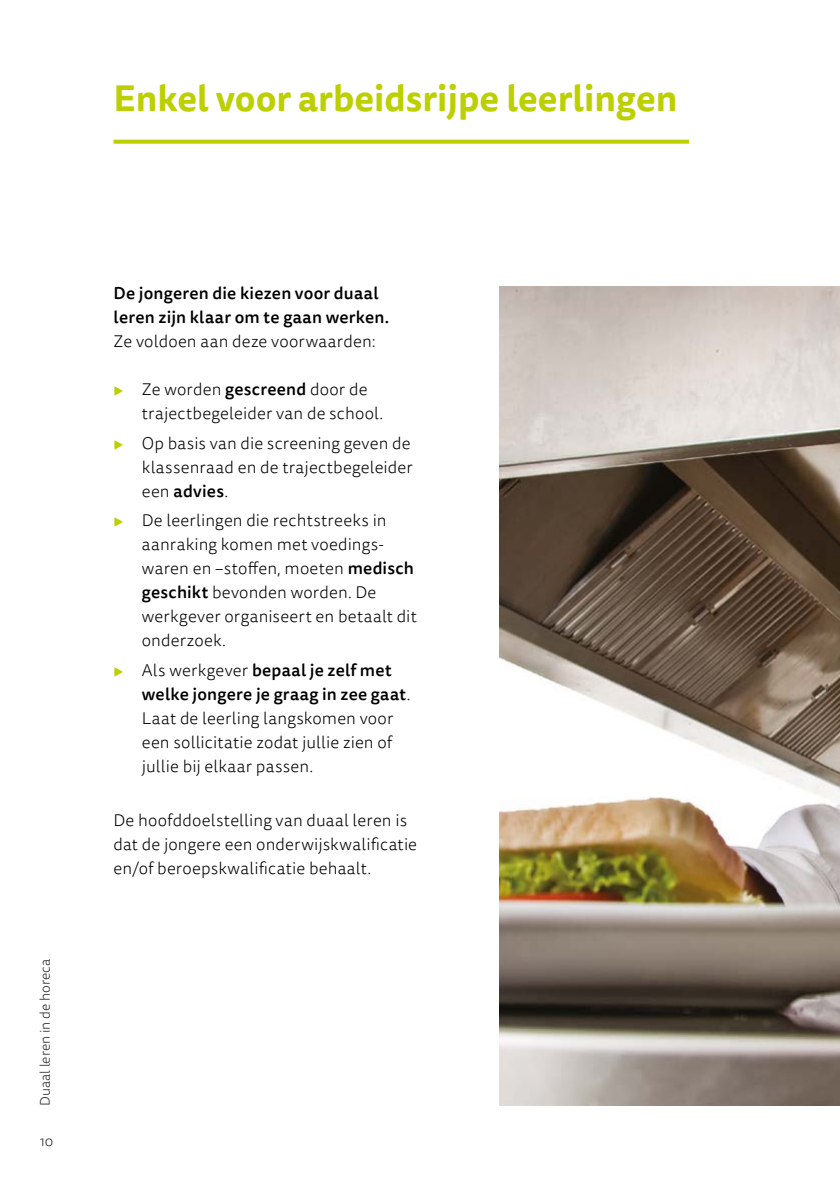
<style>
.page{position:relative;width:840px;height:1191px;background:#fff}
.page>*{position:absolute;margin:0;border:0;box-sizing:border-box;transform-origin:0 0}
.t1{font:700 36px "Tisa Sans OT";color:#bccf00}
.t2{font:300 17px/24px "Tisa Sans OT";letter-spacing:.01em;color:#000}
.t3{font:500 17px/24px "Tisa Sans OT";letter-spacing:.01em;color:#000}
.t4{font:300 14px "Tisa Sans OT";color:#282828}
.s1{color:#bccf00}
.s2{font-weight:500}
</style>
<div class="page">
<svg style="left:113px;top:140px;width:575px;height:4px;fill:#bccf00"></svg>
<img style="left:499px;top:286px;width:340px;height:820px">
<h1 class="t1" style="left:113px;top:76px;width:565px">Enkel voor arbeidsrijpe leerlingen</h1>
<p class="t4" style="left:37px;top:1106px;width:149px;rotate:-90deg">Duaal leren in de horeca</p>
<p class="t4" style="left:40px;top:1132px;width:15px">10</p>
<p class="t3" style="left:113px;top:282px;width:277px">De jongeren die kiezen voor duaal leren zijn klaar om te gaan werken.</p>
<p class="t2" style="left:113px;top:330px;width:263px">Ze voldoen aan deze voorwaarden:</p>
<p class="t2" style="left:142px;top:378px;width:243px;text-indent:-28px"><span class="s1">▸</span> Ze worden <span class="s2">gescreend</span> door de trajectbegeleider van de school.</p>
<p class="t2" style="left:142px;top:432px;width:272px;text-indent:-28px"><span class="s1">▸</span> Op basis van die screening geven de klassenraad en de trajectbegeleider een <span class="s2">advies</span>.</p>
<p class="t2" style="left:142px;top:509px;width:276px;text-indent:-28px"><span class="s1">▸</span> De leerlingen die rechtstreeks in aanraking komen met voedings&shy;waren en –stoffen, moeten <span class="s2">medisch geschikt</span> bevonden worden. De werkgever organiseert en betaalt dit onderzoek.</p>
<p class="t2" style="left:142px;top:659px;width:270px;text-indent:-28px"><span class="s1">▸</span> Als werkgever <span class="s2">bepaal je zelf met welke jongere je graag in zee gaat</span>.<br>Laat de leerling langskomen voor een sollicitatie zodat jullie zien of jullie bij elkaar passen.</p>
<p class="t2" style="left:113px;top:809px;width:305px">De hoofddoelstelling van duaal leren is dat de jongere een onderwijskwalificatie en/of beroepskwalificatie behaalt.</p>
</div>
